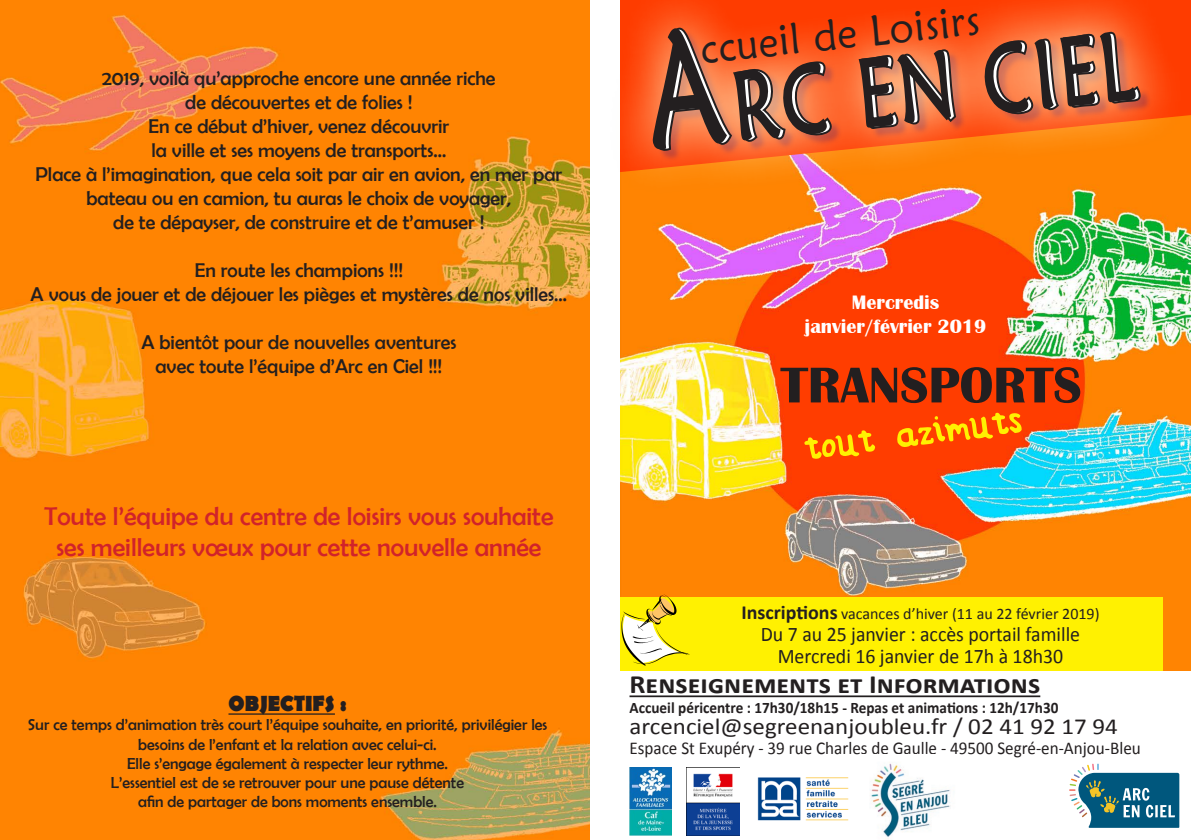
<style>
.page{position:relative;width:1191px;height:840px;background:#fff}
.page>*{position:absolute;margin:0;border:0;box-sizing:border-box;transform-origin:0 0}
.t1{font:96px "Maiandra GD";color:#fff;scale:.72 1}
.t2{font:52px "bundafont";color:#fff101}
.t3{font:700 52px "Britannic";color:#231f20}
.t4{font:43.2px "Maiandra GD";color:#231f20;scale:.92 1}
.t5{font:700 26.4px "Calibri";color:#231f20;scale:1.08 1}
.t6{font:26px/31.2px "Berlin Sans FB";color:#d1232a;text-align:center}
.t7{font:23px "Calibri";color:#231f20;scale:1.09 1}
.t8{font:700 22px "Berlin Sans FB";color:#231f20;scale:.95 1}
.t9{font:20.8px "Calibri";color:#231f20;scale:.96 1}
.t10{font:20px/24px "Berlin Sans FB";color:#231f20;text-align:center}
.t11{font:700 20px/24px "Britannic";color:#fff;text-align:center}
.t12{font:18px "Calibri";color:#231f20;scale:.95 1}
.t13{font:16px/19.2px "Berlin Sans FB";color:#231f20;text-align:center}
.t14{font:700 16px "Calibri";color:#231f20;scale:.95 1}
.t15{font:16px "Calibri";color:#231f20}
.s1{font-weight:700;font-size:20px}
</style>
<div class="page">
<img style="left:0;top:0;width:1190px;height:839px">
<div style="left:620px;top:596px;width:542px;height:79px;background:#fff101"></div>
<img style="left:620px;top:670px;width:571px;height:169px">
<div style="left:590px;top:0;width:29px;height:839px;background:#fff"></div>
<hr style="left:228px;top:713px;width:107px;height:1px;background:#231f20">
<svg style="left:588px;top:0;width:603px;height:209px;background:#fb7729"></svg>
<svg style="left:857px;top:42px;width:102px;height:90px;background:#a75b3d"></svg>
<svg style="left:983px;top:21px;width:161px;height:102px;background:#bc5f3b"></svg>
<hr style="left:630px;top:795px;width:466px;height:1px;background:#fff">
<hr style="left:629px;top:695px;width:411px;height:1px;background:#231f20">
<svg style="left:1069px;top:763px;width:110px;height:64px"></svg>
<svg style="left:621px;top:593px;width:68px;height:72px"></svg>
<img style="left:630px;top:766px;width:42px;height:68px">
<img style="left:752px;top:771px;width:102px;height:52px">
<img style="left:686px;top:766px;width:53px;height:68px">
<img style="left:862px;top:754px;width:96px;height:85px">
<svg style="left:642px;top:25px;width:192px;height:129px;background:#c75c34"></svg>
<p class="t10" style="left:35px;top:66px;width:528px">2019, voilà qu’approche encore une année riche<br>de découvertes et de folies !<br>En ce début d’hiver, venez découvrir<br>la ville et ses moyens de transports…<br>Place à l’imagination, que cela soit par air en avion, en mer par bateau ou en camion, tu auras le choix de voyager,<br>de te dépayser, de construire et de t’amuser !</p>
<p class="t10" style="left:31px;top:258px;width:538px">En route les champions !!!<br>A vous de jouer et de déjouer les pièges et mystères de nos villes…</p>
<p class="t10" style="left:141px;top:330px;width:316px">A bientôt pour de nouvelles aventures avec toute l’équipe d’Arc en Ciel !!!</p>
<h3 class="t6" style="left:44px;top:499px;width:511px">Toute l’équipe du centre de loisirs vous souhaite ses meilleurs vœux pour cette nouvelle année</h3>
<p class="t8" style="left:228px;top:691px;width:126px">OBJECTIFS :</p>
<p class="t13" style="left:28px;top:715px;width:521px">Sur ce temps d’animation très court l’équipe souhaite, en priorité, privilégier les besoins de l’enfant et la relation avec celui-ci.<br>Elle s’engage également à respecter leur rythme.<br>L’essentiel est de se retrouver pour une pause détente<br>afin de partager de bons moments ensemble.</p>
<p class="t4" style="left:698px;top:22px;width:306px;rotate:-6deg">ccueil de Loisirs</p>
<p class="t1" style="left:731px;top:49px;width:558px;rotate:-6deg">RC EN CIEL</p>
<p class="t11" style="left:804px;top:290px;width:183px">Mercredis janvier/février 2019</p>
<h2 class="t3" style="left:781px;top:355px;width:302px">TRANSPORTS</h2>
<h2 class="t2" style="left:801px;top:429px;width:220px;rotate:-8deg">tout azimuts</h2>
<p class="t15" style="left:741px;top:603px;width:360px"><span class="s1">Inscriptions</span> vacances d’hiver (11 au 22 février 2019)</p>
<p class="t9" style="left:761px;top:620px;width:334px">Du 7 au 25 janvier : accès portail famille</p>
<p class="t9" style="left:777px;top:642px;width:299px">Mercredi 16 janvier de 17h à 18h30</p>
<p class="t5" style="left:629px;top:667px;width:382px">Renseignements et Informations</p>
<p class="t7" style="left:629px;top:711px;width:449px">arcenciel@segreenanjoubleu.fr / 02 41 92 17 94</p>
<p class="t14" style="left:629px;top:697px;width:453px">Accueil péricentre : 17h30/18h15 - Repas et animations : 12h/17h30</p>
<p class="t12" style="left:629px;top:736px;width:540px">Espace St Exupéry - 39 rue Charles de Gaulle - 49500 Segré-en-Anjou-Bleu</p>
</div>
